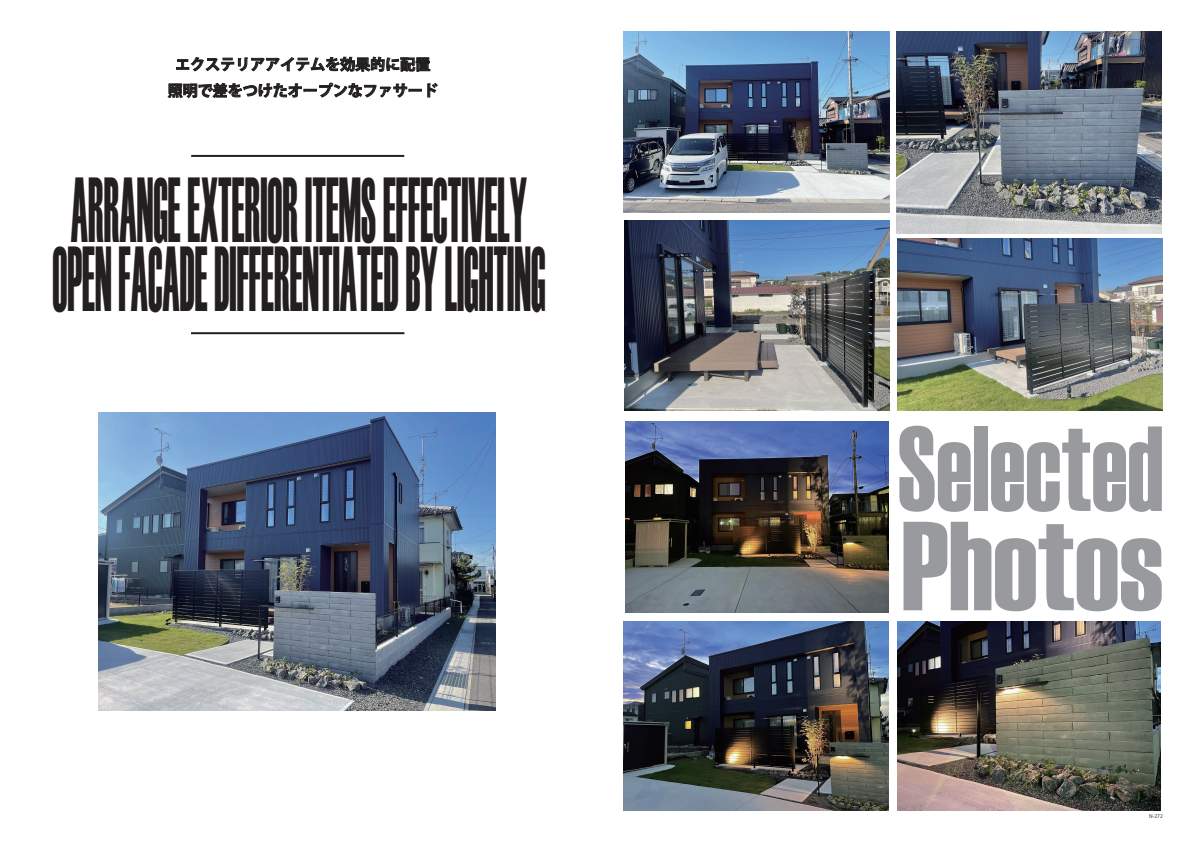
<style>
.page{position:relative;width:1191px;height:842px;background:#fff}
.page>*{position:absolute;margin:0;border:0;box-sizing:border-box;transform-origin:0 0}
.t1{font:126.4px "Haettenschweiler";color:#999a9d}
.t2{font:120.7px "Haettenschweiler";color:#999a9d;scale:.83 1}
.t3{font:91.8px/68.7px "Haettenschweiler";color:#231f20;scale:.43 1}
.t4{font:15px/26.2px "Koz Go Pr 6 N Bold 90 msp RKSJ H";color:#231f20;text-align:center}
.t5{font:5px "Koz Go Pr 6 N Regular 90 msp RKSJ H";color:#231f20}
</style>
<div class="page">
<img style="left:99px;top:412px;width:396px;height:299px">
<hr style="left:191px;top:155px;width:213px;height:2px;background:#231f20">
<hr style="left:191px;top:332px;width:213px;height:2px;background:#231f20">
<img style="left:623px;top:31px;width:266px;height:182px">
<svg style="left:168px;top:56px;width:269px;height:43px"></svg>
<img style="left:897px;top:621px;width:263px;height:189px">
<img style="left:624px;top:220px;width:266px;height:191px">
<img style="left:897px;top:238px;width:265px;height:173px">
<img style="left:625px;top:421px;width:263px;height:191px">
<img style="left:896px;top:31px;width:265px;height:202px">
<img style="left:623px;top:621px;width:266px;height:190px">
<p class="t4" style="left:168px;top:53px;width:272px">エクステリアアイテムを効果的に配置照明で差をつけたオープンなファサード</p>
<p class="t3" style="left:52px;top:173px;width:1148px">ARRANGE EXTERIOR ITEMS EFFECTIVELY<br>OPEN FACADE DIFFERENTIATED BY LIGHTING</p>
<h2 class="t2" style="left:897px;top:405px;width:321px">Selected</h2>
<h1 class="t1" style="left:901px;top:499px;width:263px">Photos</h1>
<p class="t5" style="left:1149px;top:814px;width:15px">N-272</p>
</div>
